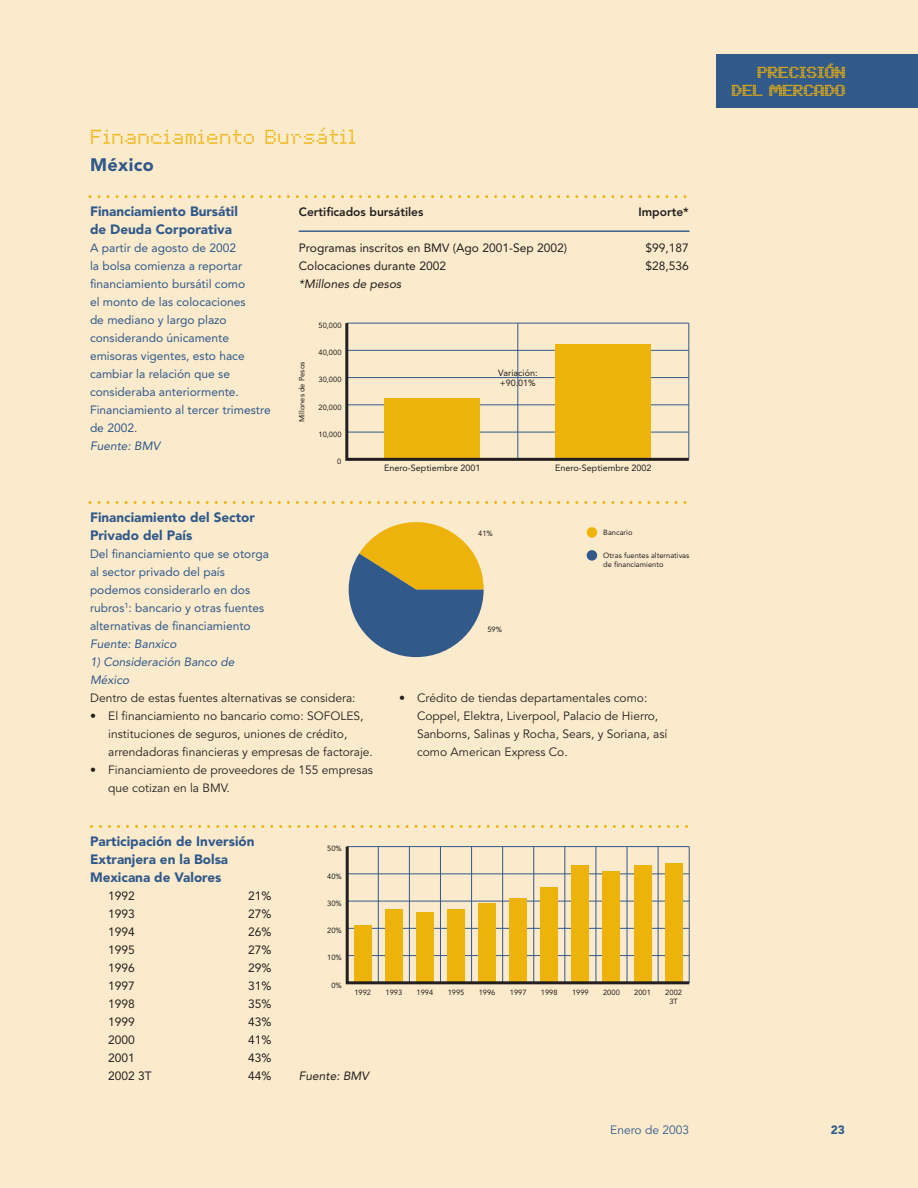
<style>
.page{position:relative;width:918px;height:1188px;background:#fbebcc}
.page>*{position:absolute;margin:0;border:0;box-sizing:border-box;transform-origin:0 0}
.t1{font:21px "Dot Matrix Two";letter-spacing:.025em;color:#eeb30a}
.t2{font:900 18px "Avenir";letter-spacing:.025em;color:#31598a}
.t3{font:16.5px/18px "Dot Matrix Two Extended";letter-spacing:-.05em;color:#eeb30a;text-align:right}
.t4{font:900 13.5px/18px "Avenir";color:#31598a}
.t5{font:12px/18px "Avenir";color:#31598a}
.t6{font:12px/18px "Avenir";color:#231f1f}
.t7{font:12px "Avenir";color:#231f1f}
.t8{font:italic 12px/18px "Avenir";color:#31598a}
.t9{font:800 12px "Avenir";color:#231f1f}
.t10{font:italic 12px "Avenir";color:#231f1f}
.t11{font:12px "Avenir";color:#31598a}
.t12{font:900 12px "Avenir";color:#31598a}
.t13{font:9px/10.5px "Avenir";color:#231f1f}
.t14{font:7.5px/9px "Avenir";color:#231f1f}
</style>
<div class="page">
<svg style="left:90px;top:195px;width:597px;height:3px"></svg>
<svg style="left:90px;top:501px;width:597px;height:3px"></svg>
<div style="left:716px;top:54px;width:202px;height:54px;background:#31598a"></div>
<hr style="left:299px;top:231px;width:390px;height:1px;background:#31598a">
<div style="left:587px;top:527px;width:10px;height:11px;background:#eeb30a;border-radius:50%"></div>
<div style="left:587px;top:550px;width:10px;height:11px;background:#31598a;border-radius:50%"></div>
<svg style="left:349px;top:522px;width:135px;height:135px"></svg>
<svg style="left:92px;top:825px;width:596px;height:3px"></svg>
<svg style="left:345px;top:846px;width:345px;height:139px"></svg>
<svg style="left:345px;top:322px;width:345px;height:139px"></svg>
<h1 class="t1" style="left:90px;top:124px;width:268px">Financiamiento Bursátil</h1>
<h2 class="t2" style="left:90px;top:157px;width:65px">México</h2>
<p class="t4" style="left:90px;top:203px;width:150px">Financiamiento Bursátil de Deuda Corporativa</p>
<p class="t5" style="left:90px;top:240px;width:182px">A partir de agosto de 2002<br>la bolsa comienza a reportar financiamiento bursátil como<br>el monto de las colocaciones<br>de mediano y largo plazo considerando únicamente emisoras vigentes, esto hace cambiar la relación que se consideraba anteriormente.<br>Financiamiento al tercer trimestre de 2002.</p>
<p class="t8" style="left:90px;top:438px;width:72px">Fuente: BMV</p>
<p class="t9" style="left:299px;top:207px;width:126px">Certificados bursátiles</p>
<p class="t9" style="left:638px;top:207px;width:52px">Importe*</p>
<p class="t7" style="left:299px;top:243px;width:270px">Programas inscritos en BMV (Ago 2001-Sep 2002)</p>
<p class="t7" style="left:645px;top:243px;width:45px">$99,187</p>
<p class="t7" style="left:299px;top:261px;width:149px">Colocaciones durante 2002</p>
<p class="t7" style="left:645px;top:261px;width:45px">$28,536</p>
<p class="t10" style="left:299px;top:279px;width:104px">*Millones de pesos</p>
<p class="t14" style="left:319px;top:321px;width:24px">50,000</p>
<p class="t14" style="left:319px;top:349px;width:24px">40,000</p>
<p class="t14" style="left:298px;top:422px;width:62px;rotate:-90deg">Millones de Pesos</p>
<p class="t13" style="left:498px;top:368px;width:41px">Variación: +90.01%</p>
<p class="t14" style="left:319px;top:376px;width:24px">30,000</p>
<p class="t14" style="left:319px;top:403px;width:24px">20,000</p>
<p class="t14" style="left:319px;top:430px;width:24px">10,000</p>
<p class="t14" style="left:337px;top:458px;width:6px">0</p>
<p class="t13" style="left:384px;top:463px;width:98px">Enero-Septiembre 2001</p>
<p class="t13" style="left:555px;top:463px;width:98px">Enero-Septiembre 2002</p>
<p class="t4" style="left:90px;top:509px;width:166px">Financiamiento del Sector<br>Privado del País</p>
<p class="t5" style="left:90px;top:546px;width:181px">Del financiamiento que se otorga al sector privado del país podemos considerarlo en dos rubros<sup>1</sup>: bancario y otras fuentes alternativas de financiamiento</p>
<p class="t8" style="left:90px;top:636px;width:88px">Fuente: Banxico</p>
<p class="t8" style="left:90px;top:654px;width:146px">1) Consideración Banco de<br>México</p>
<p class="t6" style="left:90px;top:690px;width:267px">Dentro de estas fuentes alternativas se considera:</p>
<p class="t6" style="left:108px;top:708px;width:266px;text-indent:-18px">• El financiamiento no bancario como: SOFOLES, instituciones de seguros, uniones de crédito, arrendadoras financieras y empresas de factoraje.</p>
<p class="t6" style="left:108px;top:762px;width:266px;text-indent:-18px">• Financiamiento de proveedores de 155 empresas que cotizan en la BMV.</p>
<p class="t14" style="left:478px;top:529px;width:16px">41%</p>
<p class="t14" style="left:487px;top:625px;width:16px">59%</p>
<p class="t14" style="left:603px;top:528px;width:31px">Bancario</p>
<p class="t14" style="left:603px;top:551px;width:88px">Otras fuentes alternativas de financiamiento</p>
<p class="t6" style="left:417px;top:690px;width:252px;text-indent:-18px">• Crédito de tiendas departamentales como:<br>Coppel, Elektra, Liverpool, Palacio de Hierro, Sanborns, Salinas y Rocha, Sears, y Soriana, así como American Express Co.</p>
<p class="t4" style="left:90px;top:833px;width:166px">Participación de Inversión<br>Extranjera en la Bolsa<br>Mexicana de Valores</p>
<p class="t7" style="left:108px;top:891px;width:28px">1992</p>
<p class="t7" style="left:248px;top:891px;width:25px">21%</p>
<p class="t7" style="left:108px;top:909px;width:28px">1993</p>
<p class="t7" style="left:248px;top:909px;width:25px">27%</p>
<p class="t7" style="left:108px;top:927px;width:28px">1994</p>
<p class="t7" style="left:248px;top:927px;width:25px">26%</p>
<p class="t7" style="left:108px;top:945px;width:28px">1995</p>
<p class="t7" style="left:248px;top:945px;width:25px">27%</p>
<p class="t7" style="left:108px;top:963px;width:28px">1996</p>
<p class="t7" style="left:248px;top:963px;width:25px">29%</p>
<p class="t7" style="left:108px;top:981px;width:28px">1997</p>
<p class="t7" style="left:248px;top:981px;width:25px">31%</p>
<p class="t7" style="left:108px;top:999px;width:28px">1998</p>
<p class="t7" style="left:248px;top:999px;width:25px">35%</p>
<p class="t7" style="left:108px;top:1017px;width:28px">1999</p>
<p class="t7" style="left:248px;top:1017px;width:25px">43%</p>
<p class="t7" style="left:108px;top:1035px;width:28px">2000</p>
<p class="t7" style="left:248px;top:1035px;width:25px">41%</p>
<p class="t7" style="left:108px;top:1053px;width:28px">2001</p>
<p class="t7" style="left:248px;top:1053px;width:25px">43%</p>
<p class="t7" style="left:108px;top:1071px;width:45px">2002 3T</p>
<p class="t7" style="left:248px;top:1071px;width:25px">44%</p>
<p class="t14" style="left:327px;top:845px;width:16px">50%</p>
<p class="t14" style="left:327px;top:872px;width:16px">40%</p>
<p class="t14" style="left:327px;top:899px;width:16px">30%</p>
<p class="t14" style="left:327px;top:927px;width:16px">20%</p>
<p class="t14" style="left:327px;top:954px;width:16px">10%</p>
<p class="t14" style="left:331px;top:981px;width:12px">0%</p>
<p class="t14" style="left:354px;top:988px;width:18px">1992</p>
<p class="t14" style="left:386px;top:988px;width:18px">1993</p>
<p class="t14" style="left:417px;top:988px;width:18px">1994</p>
<p class="t14" style="left:448px;top:988px;width:18px">1995</p>
<p class="t14" style="left:479px;top:988px;width:18px">1996</p>
<p class="t14" style="left:510px;top:988px;width:18px">1997</p>
<p class="t14" style="left:541px;top:988px;width:18px">1998</p>
<p class="t14" style="left:572px;top:988px;width:18px">1999</p>
<p class="t14" style="left:603px;top:988px;width:18px">2000</p>
<p class="t14" style="left:634px;top:988px;width:18px">2001</p>
<p class="t14" style="left:665px;top:988px;width:18px;text-align:center">2002<br>3T</p>
<p class="t10" style="left:299px;top:1071px;width:72px">Fuente: BMV</p>
<h3 class="t3" style="left:731px;top:64px;width:116px">PRECISIÓN<br>DEL MERCADO</h3>
<p class="t11" style="left:610px;top:1125px;width:80px">Enero de 2003</p>
<p class="t12" style="left:831px;top:1125px;width:16px">23</p>
</div>
